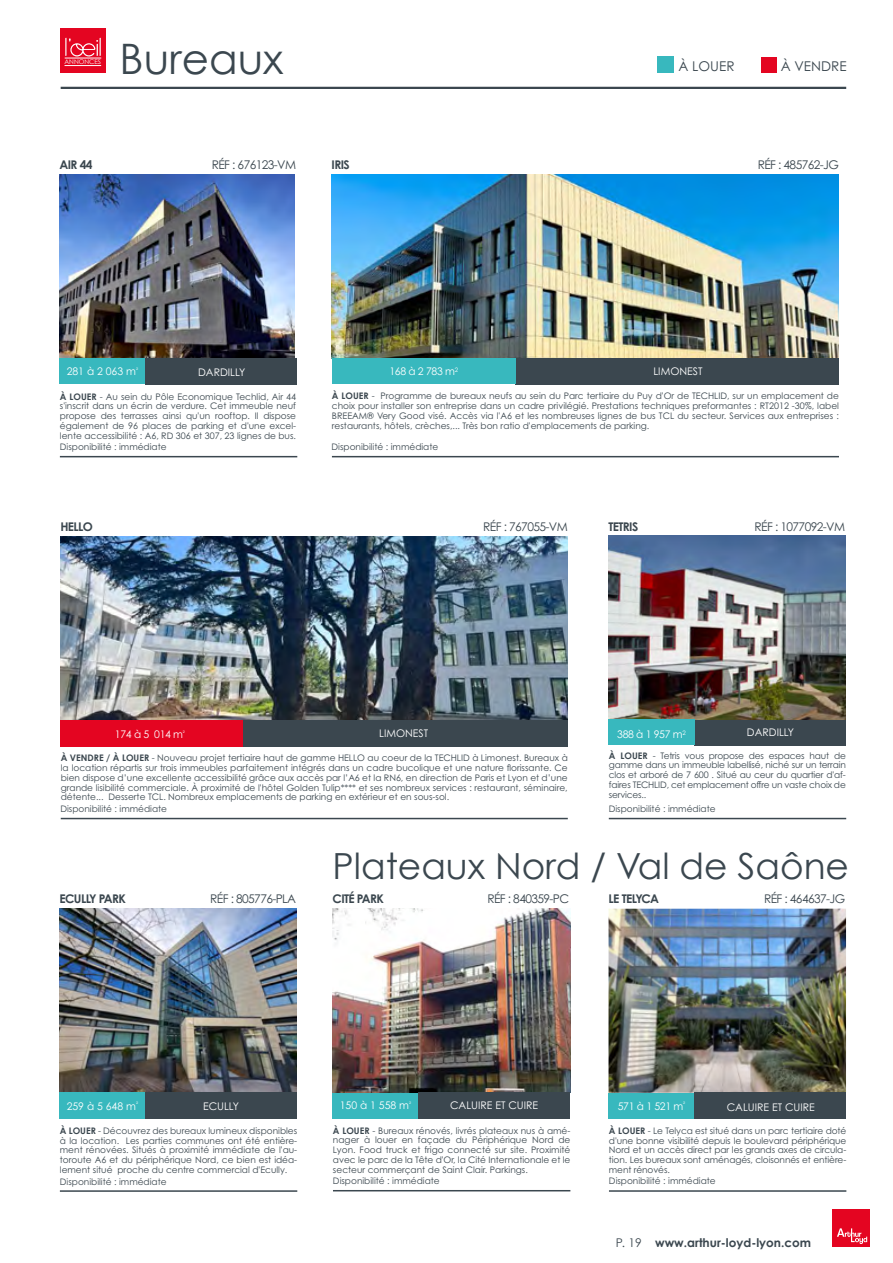
<style>
.page{position:relative;width:893px;height:1263px;background:#fff}
.page>*{position:absolute;margin:0;border:0;box-sizing:border-box;transform-origin:0 0}
.t1{font:42px "Century Gothic";color:#3b474f}
.t2{font:36px "Century Gothic";color:#3b474f}
.t3{font:13.5px "Century Gothic Pro";color:#3b474f}
.t4{font:12px "Century Gothic Pro";letter-spacing:-.05em;color:#3b474f}
.t5{font:700 12px "Century Gothic Pro";letter-spacing:-.05em;color:#3b474f}
.t6{font:700 12px "Century Gothic";color:#3b474f}
.t7{font:10.5px "Century Gothic Pro";color:#fff}
.t8{font:9px/9.8px "Century Gothic Pro";color:#3b474f;text-align:justify}
.t9{font:6.45px "Century Gothic";color:#fff}
.t10{font:6.15px "Century Gothic Pro";color:#fff}
.s1{font-family:"Century Gothic";font-weight:700}
.s2{font-weight:700}
.s3{font-weight:400}
</style>
<div class="page">
<div style="left:832px;top:1209px;width:38px;height:38px;background:#e40521"></div>
<svg style="left:837px;top:1228px;width:30px;height:16px"></svg>
<div style="left:60px;top:28px;width:46px;height:45px;background:#e40521"></div>
<svg style="left:65px;top:38px;width:36px;height:19px"></svg>
<hr style="left:65px;top:58px;width:36px;height:1px;background:#fff">
<hr style="left:65px;top:65px;width:36px;height:1px;background:#fff">
<hr style="left:61px;top:87px;width:785px;height:2px;background:#3b474f">
<div style="left:761px;top:57px;width:15px;height:16px;background:#e40521"></div>
<div style="left:658px;top:56px;width:16px;height:17px;background:#38b8be"></div>
<img style="left:59px;top:174px;width:236px;height:184px">
<div style="left:145px;top:358px;width:152px;height:26px;background:#3b474f"></div>
<hr style="left:60px;top:456px;width:237px;height:1px;background:#3b474f">
<div style="left:60px;top:358px;width:85px;height:26px;background:#38b8be"></div>
<div style="left:694px;top:718px;width:152px;height:27px;background:#3b474f"></div>
<hr style="left:609px;top:818px;width:237px;height:1px;background:#3b474f">
<img style="left:608px;top:535px;width:238px;height:184px">
<div style="left:608px;top:719px;width:86px;height:26px;background:#38b8be"></div>
<img style="left:60px;top:909px;width:237px;height:184px">
<div style="left:145px;top:1093px;width:152px;height:26px;background:#3b474f"></div>
<div style="left:60px;top:1093px;width:85px;height:26px;background:#38b8be"></div>
<hr style="left:60px;top:1190px;width:237px;height:2px;background:#3b474f">
<img style="left:332px;top:174px;width:507px;height:184px">
<div style="left:516px;top:358px;width:323px;height:26px;background:#3b474f"></div>
<div style="left:332px;top:358px;width:184px;height:26px;background:#38b8be"></div>
<hr style="left:332px;top:456px;width:507px;height:1px;background:#3b474f">
<img style="left:60px;top:536px;width:508px;height:184px">
<div style="left:242px;top:720px;width:326px;height:26px;background:#3b474f"></div>
<hr style="left:61px;top:818px;width:507px;height:1px;background:#3b474f">
<div style="left:60px;top:720px;width:182px;height:26px;background:#e40521"></div>
<img style="left:333px;top:908px;width:237px;height:184px">
<div style="left:418px;top:1092px;width:152px;height:26px;background:#3b474f"></div>
<div style="left:333px;top:1092px;width:85px;height:26px;background:#38b8be"></div>
<hr style="left:333px;top:1190px;width:237px;height:1px;background:#3b474f">
<img style="left:608px;top:909px;width:238px;height:184px">
<div style="left:694px;top:1093px;width:152px;height:26px;background:#3b474f"></div>
<div style="left:609px;top:1093px;width:85px;height:26px;background:#38b8be"></div>
<hr style="left:609px;top:1190px;width:237px;height:2px;background:#3b474f">
<p class="t9" style="left:65px;top:58px;width:38px">ANNONCES</p>
<h1 class="t1" style="left:120px;top:33px;width:165px">Bureaux</h1>
<h3 class="t5" style="left:60px;top:157px;width:34px">AIR 44</h3>
<h3 class="t4" style="left:212px;top:157px;width:86px">RÉF : 676123-VM</h3>
<h3 class="t5" style="left:332px;top:157px;width:20px">IRIS</h3>
<h3 class="t3" style="left:679px;top:57px;width:57px">À LOUER</h3>
<h3 class="t3" style="left:781px;top:57px;width:67px">À VENDRE</h3>
<h3 class="t4" style="left:758px;top:157px;width:83px">RÉF : 485762-JG</h3>
<p class="t7" style="left:67px;top:365px;width:73px">281 à 2 063 m<sup>²</sup></p>
<p class="t7" style="left:198px;top:366px;width:49px">DARDILLY</p>
<p class="t7" style="left:389px;top:365px;width:67px">168 à 2 783 m</p>
<p class="t7" style="left:653px;top:365px;width:51px">LIMONEST</p>
<p class="t10" style="left:455px;top:366px;width:5px">2</p>
<p class="t8" style="left:60px;top:391px;width:238px"><span class="s1">À LOUER</span> - Au sein du Pôle Economique Techlid, Air 44 s'inscrit dans un écrin de verdure. Cet immeuble neuf propose des terrasses ainsi qu'un rooftop. Il dispose également de 96 places de parking et d'une excel&shy;lente accessibilité : A6, RD 306 et 307, 23 lignes de bus.</p>
<p class="t8" style="left:332px;top:391px;width:509px"><span class="s2">À LOUER</span> - Programme de bureaux neufs au sein du Parc tertiaire du Puy d'Or de TECHLID, sur un emplacement de choix pour installer son entreprise dans un cadre privilégié. Prestations techniques preformantes : RT2012 -30%, label BREEAM® Very Good visé. Accès via l'A6 et les nombreuses lignes de bus TCL du secteur. Services aux entreprises : restaurants, hôtels, crèches,... Très bon ratio d'emplacements de parking.</p>
<p class="t8" style="left:60px;top:442px;width:108px">Disponibilité : immédiate</p>
<p class="t8" style="left:332px;top:442px;width:108px">Disponibilité : immédiate</p>
<h3 class="t5" style="left:60px;top:519px;width:34px">HELLO</h3>
<h3 class="t4" style="left:483px;top:519px;width:86px">RÉF : 767055-VM</h3>
<h3 class="t5" style="left:608px;top:519px;width:31px">TETRIS</h3>
<h3 class="t4" style="left:755px;top:519px;width:92px">RÉF : 1077092-VM</h3>
<p class="t7" style="left:115px;top:728px;width:71px">174 à 5 014 m<sup>²</sup></p>
<p class="t7" style="left:379px;top:727px;width:51px">LIMONEST</p>
<p class="t7" style="left:617px;top:728px;width:70px">388 à 1 957 m<sup>2</sup></p>
<p class="t7" style="left:747px;top:726px;width:49px">DARDILLY</p>
<p class="t8" style="left:61px;top:753px;width:509px"><span class="s1">À VENDRE / À LOUER</span> - Nouveau projet tertiaire haut de gamme HELLO au coeur de la TECHLID à Limonest. Bureaux à la location répartis sur trois immeubles parfaitement intégrés dans un cadre bucolique et une nature florissante. Ce bien dispose d’une excellente accessibilité grâce aux accès par l’A6 et la RN6, en direction de Paris et Lyon et d’une grande lisibilité commerciale. À proximité de l'hôtel Golden Tulip**** et ses nombreux services : restaurant, séminaire, détente... Desserte TCL. Nombreux emplacements de parking en extérieur et en sous-sol.</p>
<p class="t8" style="left:60px;top:804px;width:108px">Disponibilité : immédiate</p>
<p class="t8" style="left:609px;top:750px;width:239px"><span class="s1">À LOUER</span> - Tetris vous propose des espaces haut de gamme dans un immeuble labellisé, niché sur un terrain clos et arboré de 7 600 . Situé au ceur du quartier d'af&shy;faires TECHLID, cet emplacement offre un vaste choix de services..</p>
<p class="t8" style="left:609px;top:804px;width:108px">Disponibilité : immédiate</p>
<h3 class="t5" style="left:60px;top:891px;width:68px">ECULLY PARK</h3>
<h3 class="t4" style="left:210px;top:891px;width:87px">RÉF : 805776-PLA</h3>
<h2 class="t2" style="left:333px;top:844px;width:518px">Plateaux Nord / Val de Saône</h2>
<h3 class="t5" style="left:609px;top:891px;width:52px">LE TELYCA</h3>
<h3 class="t4" style="left:764px;top:891px;width:83px">RÉF : 464637-JG</h3>
<h3 class="t5" style="left:333px;top:891px;width:53px">CITÉ PARK</h3>
<h3 class="t4" style="left:487px;top:891px;width:83px">RÉF : 840359-PC</h3>
<p class="t7" style="left:67px;top:1099px;width:73px">259 à 5 648 m<sup>²</sup></p>
<p class="t7" style="left:203px;top:1099px;width:38px">ECULLY</p>
<p class="t7" style="left:340px;top:1099px;width:73px">150 à 1 558 m<sup>²</sup></p>
<p class="t7" style="left:450px;top:1099px;width:90px">CALUIRE ET CUIRE</p>
<p class="t7" style="left:618px;top:1099px;width:69px">571 à 1 521 m<sup>²</sup></p>
<p class="t7" style="left:727px;top:1100px;width:90px">CALUIRE ET CUIRE</p>
<p class="t8" style="left:60px;top:1126px;width:239px"><span class="s1">À LOUER</span> - Découvrez des bureaux lumineux disponibles à la location. Les parties communes ont été entière&shy;ment rénovées. Situés à proximité immédiate de l'au&shy;toroute A6 et du périphérique Nord, ce bien est idéa&shy;lement situé proche du centre commercial d'Ecully.</p>
<p class="t8" style="left:333px;top:1125px;width:239px"><span class="s1">À LOUER</span> - Bureaux rénovés, livrés plateaux nus à amé&shy;nager à louer en façade du Périphérique Nord de Lyon. Food truck et frigo connecté sur site. Proximité avec le parc de la Tête d'Or, la Cité Internationale et le secteur commerçant de Saint Clair. Parkings.</p>
<p class="t8" style="left:609px;top:1126px;width:239px"><span class="s1">À LOUER</span> - Le Telyca est situé dans un parc tertiaire doté d'une bonne visibilité depuis le boulevard périphérique Nord et un accès direct par les grands axes de circula&shy;tion. Les bureaux sont aménagés, cloisonnés et entière&shy;ment rénovés.</p>
<p class="t8" style="left:60px;top:1176px;width:108px">Disponibilité : immédiate</p>
<p class="t8" style="left:333px;top:1176px;width:108px">Disponibilité : immédiate</p>
<p class="t8" style="left:609px;top:1176px;width:108px">Disponibilité : immédiate</p>
<h3 class="t6" style="left:616px;top:1235px;width:197px"><span class="s3">P. 19</span> www.arthur-loyd-lyon.com</h3>
</div>
